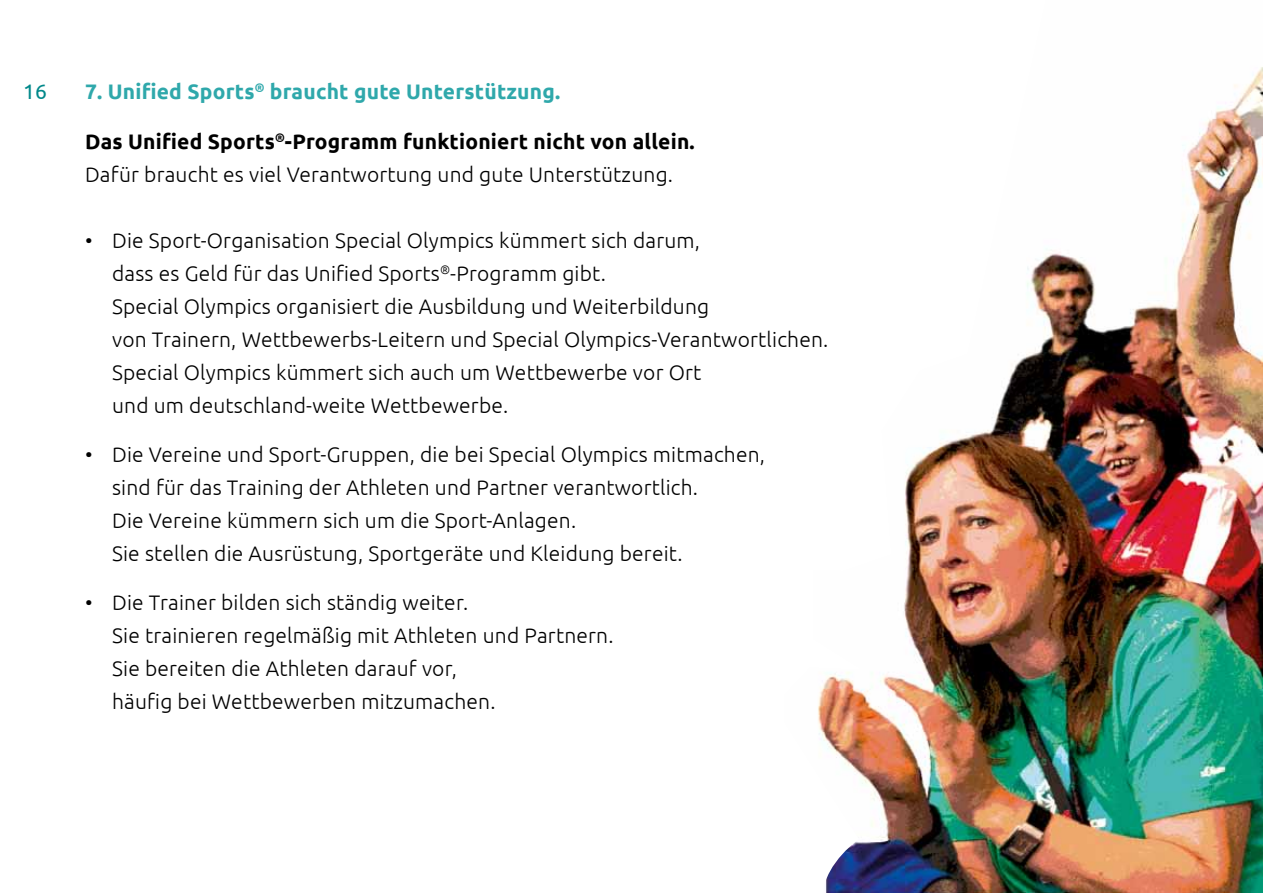
<style>
.page{position:relative;width:1263px;height:893px;background:#fff}
.page>*{position:absolute;margin:0;border:0;box-sizing:border-box;transform-origin:0 0}
.t1{font:300 21px/33px "Ubuntu";letter-spacing:.01em;color:#000}
.t2{font:700 21px/33px "Ubuntu";letter-spacing:.01em;color:#000}
.t3{font:700 21px "Ubuntu";letter-spacing:.01em;color:#2fa8ab}
.t4{font:21px "Ubuntu";color:#00888a}
.s1{font-weight:300}
</style>
<div class="page">
<img style="left:818px;top:67px;width:445px;height:826px">
<p class="t4" style="left:23px;top:79px;width:25px">16</p>
<p class="t3" style="left:85px;top:79px;width:477px">7. Unified Sports<sup>®</sup> braucht gute Unterstützung.</p>
<p class="t2" style="left:85px;top:124px;width:611px">Das Unified Sports<sup>®</sup>-Programm funktioniert nicht von allein.<br><span class="s1">Dafür braucht es viel Verantwortung und gute Unterstützung.</span></p>
<p class="t1" style="left:112px;top:223px;width:718px;text-indent:-27px">• Die Sport-Organisation Special Olympics kümmert sich darum,<br>dass es Geld für das Unified Sports<sup>®</sup>-Programm gibt.<br>Special Olympics organisiert die Ausbildung und Weiterbildung<br>von Trainern, Wettbewerbs-Leitern und Special Olympics-Verantwortlichen.<br>Special Olympics kümmert sich auch um Wettbewerbe vor Ort<br>und um deutschland-weite Wettbewerbe.</p>
<p class="t1" style="left:112px;top:437px;width:654px;text-indent:-27px">• Die Vereine und Sport-Gruppen, die bei Special Olympics mitmachen, sind für das Training der Athleten und Partner verantwortlich.<br>Die Vereine kümmern sich um die Sport-Anlagen.<br>Sie stellen die Ausrüstung, Sportgeräte und Kleidung bereit.</p>
<p class="t1" style="left:112px;top:586px;width:503px;text-indent:-27px">• Die Trainer bilden sich ständig weiter.<br>Sie trainieren regelmäßig mit Athleten und Partnern.<br>Sie bereiten die Athleten darauf vor,<br>häufig bei Wettbewerben mitzumachen.</p>
</div>
